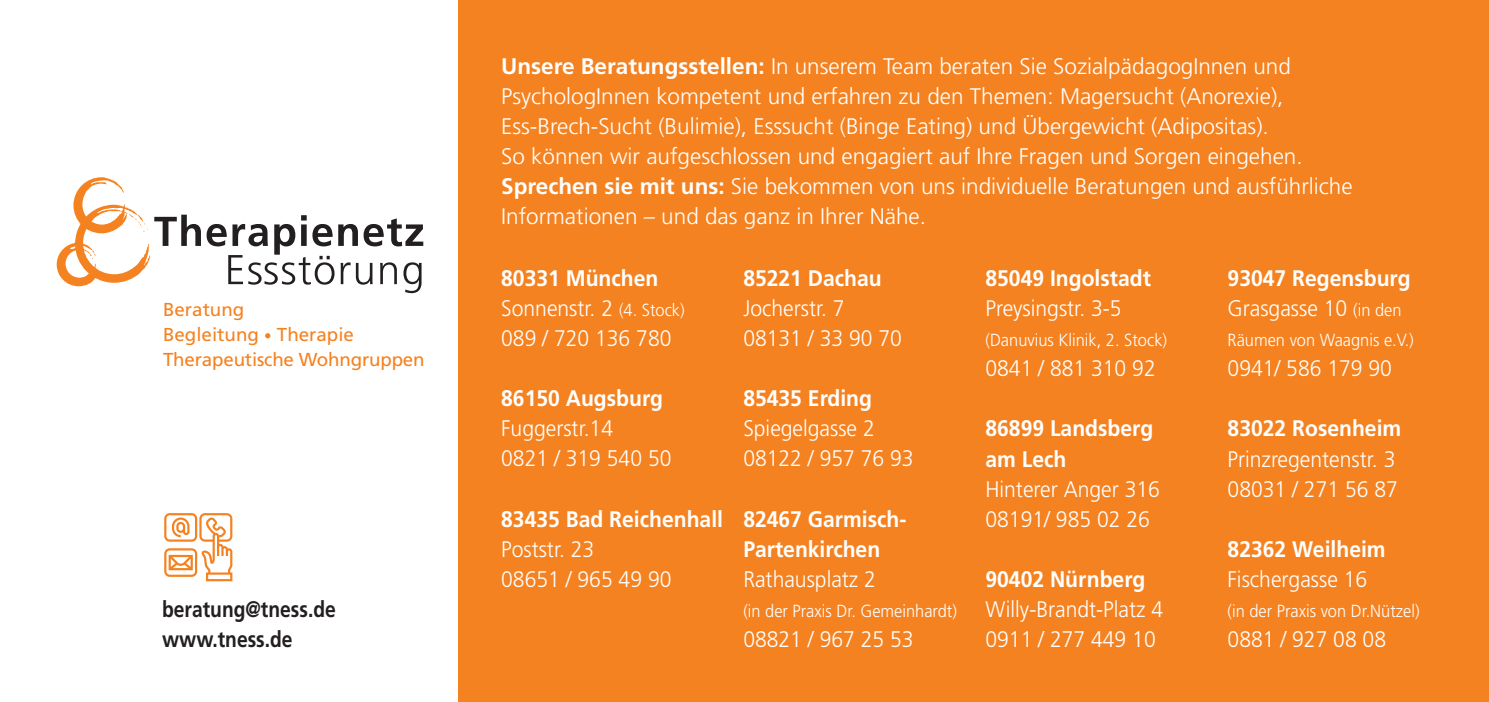
<style>
.page{position:relative;width:1489px;height:702px;background:#fff}
.page>*{position:absolute;margin:0;border:0;box-sizing:border-box;transform-origin:0 0}
.t1{font:300 22.5px/30px "Frutiger";color:#fff}
.t2{font:300 22.5px/30px "Frutiger";color:#fff;scale:.94 1}
.t3{font:700 22.5px/30px "Frutiger";color:#fff;scale:.94 1}
.t4{font:700 22.5px/30px "Frutiger";color:#231f20;scale:.85 1}
.t5{font:18.75px/25px "Frutiger";letter-spacing:-.005em;color:#f58220}
.t6{font:300 17.5px "Frutiger";color:#fff;scale:.94 1}
.s1{font-size:15px}
.s2{font-weight:700}
.s3{font-size:17.5px}
.s4{font-weight:300}
.s5{font-weight:300;font-size:17.5px}
</style>
<div class="page">
<div style="left:458px;top:0;width:1030px;height:702px;background:#f58220"></div>
<svg style="left:57px;top:177px;width:366px;height:116px"></svg>
<svg style="left:164px;top:513px;width:68px;height:68px"></svg>
<p class="t5" style="left:163px;top:296px;width:263px">Beratung<br>Begleitung <span class="s1">•</span> Therapie<br>Therapeutische Wohngruppen</p>
<p class="t4" style="left:162px;top:593px;width:206px">beratung@tness.de www.tness.de</p>
<p class="t1" style="left:501px;top:52px;width:853px"><span class="s2">Unsere Beratungsstellen:</span> In unserem Team beraten Sie SozialpädagogInnen und PsychologInnen kompetent und erfahren zu den Themen: Magersucht (Anorexie), Ess-Brech-Sucht (Bulimie), Esssucht (Binge Eating) und Übergewicht (Adipositas).<br>So können wir aufgeschlossen und engagiert auf Ihre Fragen und Sorgen eingehen.<br><span class="s2">Sprechen sie mit uns:</span> Sie bekommen von uns individuelle Beratungen und ausführliche Informationen – und das ganz in Ihrer Nähe.</p>
<p class="t2" style="left:501px;top:263px;width:197px"><span class="s2">80331 München<br></span>Sonnenstr. 2 <span class="s3">(4. Stock)<br></span>089 / 720 136 780</p>
<p class="t3" style="left:501px;top:383px;width:174px">86150 Augsburg</p>
<p class="t2" style="left:501px;top:413px;width:183px">Fuggerstr.14<br>0821 / 319 540 50</p>
<p class="t3" style="left:501px;top:503px;width:237px">83435 Bad Reichenhall</p>
<p class="t2" style="left:501px;top:533px;width:183px">Poststr. 23<br>08651 / 965 49 90</p>
<p class="t3" style="left:743px;top:263px;width:149px">85221 Dachau</p>
<p class="t2" style="left:743px;top:293px;width:170px">Jocherstr. 7<br>08131 / 33 90 70</p>
<p class="t3" style="left:743px;top:383px;width:138px">85435 Erding</p>
<p class="t2" style="left:743px;top:413px;width:183px">Spiegelgasse 2<br>08122 / 957 76 93</p>
<p class="t3" style="left:743px;top:503px;width:175px">82467 Garmisch-<br>Partenkirchen</p>
<p class="t2" style="left:743px;top:563px;width:143px">Rathausplatz 2</p>
<p class="t6" style="left:743px;top:600px;width:229px">(in der Praxis Dr. Gemeinhardt)</p>
<p class="t2" style="left:743px;top:623px;width:183px">08821 / 967 25 53</p>
<p class="t3" style="left:985px;top:263px;width:177px">85049 Ingolstadt</p>
<p class="t2" style="left:985px;top:293px;width:146px">Preysingstr. 3-5</p>
<p class="t6" style="left:985px;top:330px;width:195px">(Danuvius Klinik, 2. Stock)</p>
<p class="t2" style="left:985px;top:353px;width:183px">0841 / 881 310 92</p>
<p class="t3" style="left:985px;top:413px;width:180px">86899 Landsberg am Lech</p>
<p class="t2" style="left:985px;top:473px;width:187px">Hinterer Anger 316<br>08191/ 985 02 26</p>
<p class="t3" style="left:985px;top:563px;width:172px">90402 Nürnberg</p>
<p class="t2" style="left:985px;top:593px;width:190px">Willy-Brandt-Platz 4<br>0911 / 277 449 10</p>
<p class="t3" style="left:1227px;top:263px;width:196px">93047 Regensburg<br><span class="s4">Grasgasse 10</span> <span class="s5">(in den</span></p>
<p class="t6" style="left:1227px;top:330px;width:200px">Räumen von Waagnis e.V.)</p>
<p class="t2" style="left:1227px;top:353px;width:176px">0941/ 586 179 90</p>
<p class="t3" style="left:1227px;top:413px;width:186px">83022 Rosenheim</p>
<p class="t2" style="left:1227px;top:443px;width:183px">Prinzregentenstr. 3<br>08031 / 271 56 87</p>
<p class="t3" style="left:1227px;top:533px;width:170px">82362 Weilheim</p>
<p class="t2" style="left:1227px;top:563px;width:150px">Fischergasse 16</p>
<p class="t6" style="left:1227px;top:600px;width:206px">(in der Praxis von Dr.Nützel)</p>
<p class="t2" style="left:1227px;top:623px;width:170px">0881 / 927 08 08</p>
</div>
